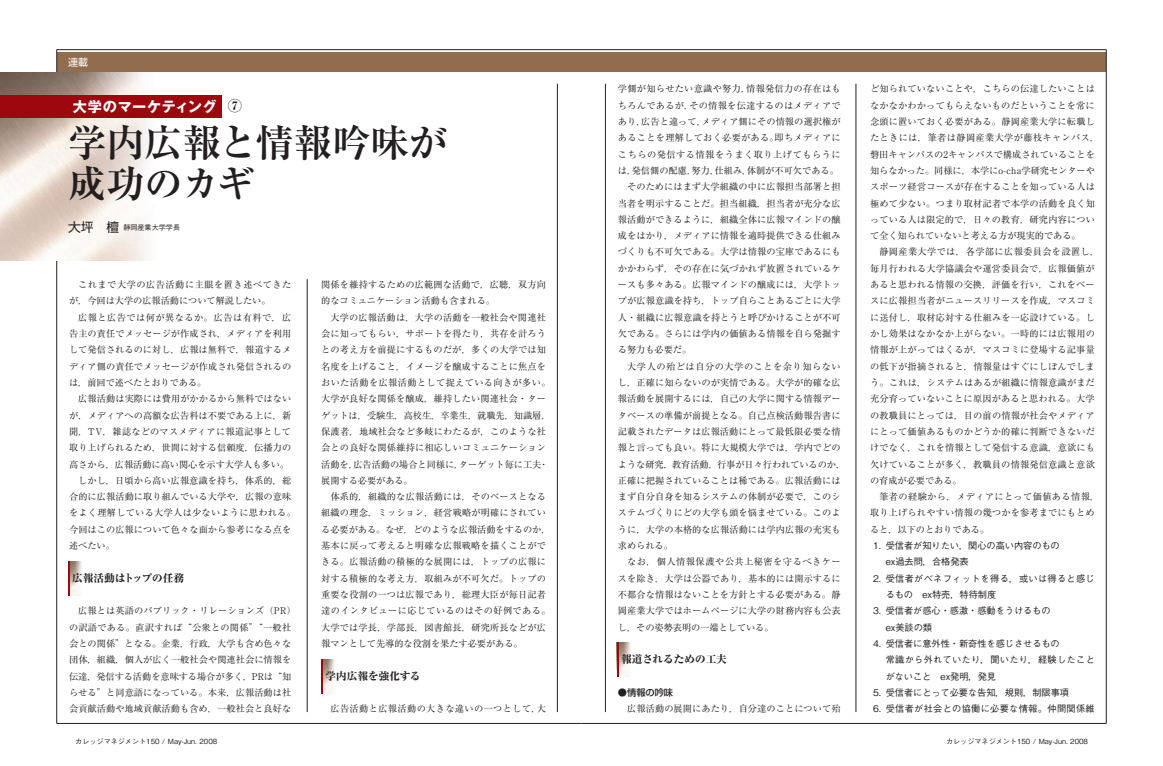
<style>
.page{position:relative;width:1163px;height:766px;background:#fff}
.page>*{position:absolute;margin:0;border:0;box-sizing:border-box;transform-origin:0 0}
.ノーマル{font:700 38.3px "Ryumin Pro";color:#231f20}
.ノーマル-2{font:700 14.2px "Gothic MB101 Pro";letter-spacing:.035em;color:#fff}
.ノーマル-3{font:800 14.2px "Ryumin Pro";color:#231f20}
.ノーマル-4{font:800 10.6px "Ryumin Pro";color:#231f20}
.ノーマル-5{font:9.9px "Shin Go Pro";color:#fff}
._3段本文{font:9.2px/16.3px "Ryumin Pro";letter-spacing:.01em;color:#231f20}
._3段本文-2{font:500 9.2px "Gothic BBB Pro";letter-spacing:-.005em;color:#231f20}
._3段本文-3{font:500 9.2px/16.3px "Gothic BBB Pro";letter-spacing:.03em;color:#231f20}
._3段本文-4{font:9.2px/16.3px "Ryumin Pro";letter-spacing:.05em;color:#231f20}
._3段本文-5{font:500 9.2px/16.3px "Gothic BBB Pro";letter-spacing:.025em;color:#231f20}
._3段本文-6{font:9.2px "Ryumin Pro";letter-spacing:.04em;color:#231f20}
._3段本文-7{font:500 9.2px "Shin Go Pro";letter-spacing:-.005em;color:#231f20}
.ノーマル-6{font:500 7.1px "Gothic BBB Pro";color:#231f20}
.カタ書き{font:500 7.1px "Gothic BBB Pro";color:#231f20}
.s1{font-family:"Shin Go Pro";font-weight:400;font-size:12.8px}
</style>
<div class="page">
<div style="left:581px;top:52px;width:525px;height:20px;background:#916d4d"></div>
<hr style="left:581px;top:49px;width:525px;height:1px;background:#231f20">
<hr style="left:1105px;top:50px;width:1px;height:673px;background:#231f20">
<hr style="left:581px;top:723px;width:525px;height:1px;background:#231f20">
<hr style="left:605px;top:84px;width:1px;height:627px;background:#231f20">
<div style="left:57px;top:52px;width:524px;height:20px;background:#916d4d"></div>
<hr style="left:57px;top:49px;width:524px;height:1px;background:#231f20">
<hr style="left:57px;top:50px;width:1px;height:673px;background:#231f20">
<hr style="left:57px;top:723px;width:524px;height:1px;background:#231f20">
<hr style="left:855px;top:84px;width:1px;height:627px;background:#231f20">
<hr style="left:557px;top:84px;width:1px;height:627px;background:#231f20">
<hr style="left:307px;top:279px;width:1px;height:432px;background:#231f20">
<img style="left:0;top:72px;width:158px;height:189px">
<div style="left:0;top:96px;width:222px;height:22px;background:#9d070d"></div>
<img style="left:69px;top:561px;width:12px;height:34px">
<hr style="left:68px;top:561px;width:1px;height:34px;background:#9d070d">
<img style="left:322px;top:659px;width:12px;height:34px">
<hr style="left:321px;top:659px;width:1px;height:34px;background:#9d070d">
<img style="left:618px;top:642px;width:12px;height:34px">
<hr style="left:617px;top:642px;width:1px;height:34px;background:#9d070d">
<p class="ノーマル-5" style="left:68px;top:54px;width:21px">連載</p>
<p class="ノーマル-2" style="left:73px;top:94px;width:145px">大学のマーケティング</p>
<p class="ノーマル-3" style="left:228px;top:95px;width:16px">⑦</p>
<p class="ノーマル" style="left:68px;top:112px;width:380px">学内広報と情報吟味が</p>
<p class="ノーマル" style="left:68px;top:153px;width:188px">成功のカギ</p>
<p class="カタ書き" style="left:68px;top:221px;width:113px"><span class="s1">大坪　檀</span> 静岡産業大学学長</p>
<p class="_3段本文-4" style="left:69px;top:276px;width:224px;text-indent:9px">これまで大学の広告活動に主眼を置き述べてきたが，今回は大学の広報活動について解説したい。</p>
<p class="_3段本文" style="left:69px;top:308px;width:224px;text-align:justify;text-indent:9px">広報と広告では何が異なるか。広告は有料で，広告主の責任でメッセージが作成され，メディアを利用して発信されるのに対し，広報は無料で，報道するメディア側の責任でメッセージが作成され発信されるのは，前回で述べたとおりである。</p>
<p class="_3段本文" style="left:69px;top:390px;width:224px;text-align:justify;text-indent:9px">広報活動は実際には費用がかかるから無料ではないが，メディアへの高額な広告料は不要である上に，新聞，TV，雑誌などのマスメディアに報道記事として取り上げられるため，世間に対する信頼度，伝播力の高さから，広報活動に高い関心を示す大学人も多い。</p>
<p class="_3段本文" style="left:69px;top:471px;width:228px;text-indent:9px">しかし，日頃から高い広報意識を持ち，体系的，総合的に広報活動に取り組んでいる大学や，広報の意味をよく理解している大学人は少ないように思われる。今回はこの広報について色々な面から参考になる点を述べたい。</p>
<p class="ノーマル-4" style="left:72px;top:569px;width:113px">広報活動はトップの任務</p>
<p class="_3段本文" style="left:69px;top:602px;width:228px;text-indent:9px">広報とは英語のパブリック・リレーションズ（PR）の訳語である。直訳すれば“公衆との関係”“一般社会との関係”となる。企業，行政，大学も含め色々な団体，組織，個人が広く一般社会や関連社会に情報を伝達，発信する活動を意味する場合が多く，PRは“知らせる”と同意語になっている。本来，広報活動は社会貢献活動や地域貢献活動も含め，一般社会と良好な</p>
<p class="ノーマル-6" style="left:75px;top:735px;width:143px">カレッジマネジメント150 / May-Jun. 2008</p>
<p class="_3段本文" style="left:321px;top:276px;width:226px">関係を維持するための広範囲な活動で，広聴，双方向的なコミュニケーション活動も含まれる。</p>
<p class="_3段本文" style="left:321px;top:308px;width:231px;text-indent:9px">大学の広報活動は，大学の活動を一般社会や関連社会に知ってもらい，サポートを得たり，共存を計ろうとの考え方を前提にするものだが，多くの大学では知名度を上げること，イメージを醸成することに焦点をおいた活動を広報活動として捉えている向きが多い。大学が良好な関係を醸成，維持したい関連社会・ターゲットは，受験生，高校生，卒業生，就職先，知識層，保護者，地域社会など多岐にわたるが，このような社会との良好な関係維持に相応しいコミュニケーション活動を，広告活動の場合と同様に，ターゲット毎に工夫・展開する必要がある。</p>
<p class="_3段本文" style="left:321px;top:488px;width:231px;text-indent:9px">体系的，組織的な広報活動には，そのベースとなる組織の理念，ミッション，経営戦略が明確にされている必要がある。なぜ，どのような広報活動をするのか，基本に戻って考えると明確な広報戦略を描くことができる。広報活動の積極的な展開には，トップの広報に対する積極的な考え方，取組みが不可欠だ。トップの重要な役割の一つは広報であり，総理大臣が毎日記者達のインタビューに応じているのはその好例である。大学では学長，学部長，図書館長，研究所長などが広報マンとして先導的な役割を果たす必要がある。</p>
<p class="ノーマル-4" style="left:325px;top:667px;width:96px">学内広報を強化する</p>
<p class="_3段本文-6" style="left:330px;top:701px;width:217px">広告活動と広報活動の大きな違いの一つとして，大</p>
<p class="_3段本文" style="left:618px;top:80px;width:224px;text-align:justify">学側が知らせたい意識や努力，情報発信力の存在はもちろんであるが，その情報を伝達するのはメディアであり，広告と違って，メディア側にその情報の選択権があることを理解しておく必要がある。即ちメディアにこちらの発信する情報をうまく取り上げてもらうには，発信側の配慮，努力，仕組み，体制が不可欠である。</p>
<p class="_3段本文" style="left:618px;top:178px;width:224px;text-align:justify;text-indent:9px">そのためにはまず大学組織の中に広報担当部署と担当者を明示することだ。担当組織，担当者が充分な広報活動ができるように，組織全体に広報マインドの醸成をはかり，メディアに情報を適時提供できる仕組みづくりも不可欠である。大学は情報の宝庫であるにもかかわらず，その存在に気づかれず放置されているケースも多々ある。広報マインドの醸成には，大学トップが広報意識を持ち，トップ自らことあるごとに大学人・組織に広報意識を持とうと呼びかけることが不可欠である。さらには学内の価値ある情報を自ら発掘する努力も必要だ。</p>
<p class="_3段本文" style="left:618px;top:357px;width:229px;text-indent:9px">大学人の殆どは自分の大学のことを余り知らないし，正確に知らないのが実情である。大学が的確な広報活動を展開するには，自己の大学に関する情報データベースの準備が前提となる。自己点検活動報告書に記載されたデータは広報活動にとって最低限必要な情報と言っても良い。特に大規模大学では，学内でどのような研究，教育活動，行事が日々行われているのか，正確に把握されていることは稀である。広報活動にはまず自分自身を知るシステムの体制が必要で，このシステムづくりにどの大学も頭を悩ませている。このように，大学の本格的な広報活動には学内広報の充実も求められる。</p>
<p class="_3段本文" style="left:618px;top:553px;width:224px;text-align:justify;text-indent:9px">なお，個人情報保護や公共上秘密を守るべきケースを除き，大学は公器であり，基本的には開示するに不都合な情報はないことを方針とする必要がある。静岡産業大学ではホームページに大学の財務内容も公表し，その姿勢表明の一端としている。</p>
<p class="ノーマル-4" style="left:621px;top:650px;width:107px">報道されるための工夫</p>
<p class="_3段本文-7" style="left:618px;top:684px;width:57px">●情報の吟味</p>
<p class="_3段本文" style="left:627px;top:699px;width:215px">広報活動の展開にあたり，自分達のことについて殆</p>
<p class="_3段本文" style="left:870px;top:80px;width:231px">ど知られていないことや，こちらの伝達したいことはなかなかわかってもらえないものだということを常に念頭に置いておく必要がある。静岡産業大学に転職したときには，筆者は静岡産業大学が藤枝キャンパス，磐田キャンパスの2キャンパスで構成されていることを知らなかった。同様に，本学にo-cha学研究センターやスポーツ経営コースが存在することを知っている人は極めて少ない。つまり取材記者で本学の活動を良く知っている人は限定的で，日々の教育，研究内容について全く知られていないと考える方が現実的である。</p>
<p class="_3段本文" style="left:870px;top:243px;width:231px;text-indent:9px">静岡産業大学では，各学部に広報委員会を設置し，毎月行われる大学協議会や運営委員会で，広報価値があると思われる情報の交換，評価を行い，これをベースに広報担当者がニュースリリースを作成，マスコミに送付し，取材応対する仕組みを一応設けている。しかし効果はなかなか上がらない。一時的には広報用の情報が上がってはくるが，マスコミに登場する記事量の低下が指摘されると，情報量はすぐにしぼんでしまう。これは，システムはあるが組織に情報意識がまだ充分育っていないことに原因があると思われる。大学の教職員にとっては，目の前の情報が社会やメディアにとって価値あるものかどうか的確に判断できないだけでなく，これを情報として発信する意識，意欲にも欠けていることが多く，教職員の情報発信意識と意欲の育成が必要である。</p>
<p class="_3段本文" style="left:870px;top:488px;width:231px;text-indent:9px">筆者の経験から，メディアにとって価値ある情報，取り上げられやすい情報の幾つかを参考までにもとめると，以下のとおりである。</p>
<p class="_3段本文-2" style="left:873px;top:538px;width:188px">1. 受信者が知りたい，関心の高い内容のもの</p>
<p class="_3段本文-2" style="left:885px;top:554px;width:85px">ex過去問，合格発表</p>
<p class="_3段本文-3" style="left:885px;top:568px;width:211px;text-indent:-13px">2. 受信者がベネフィットを得る，或いは得ると感じるもの　ex特売，特待制度</p>
<p class="_3段本文-2" style="left:873px;top:603px;width:179px">3. 受信者が感心・感激・感動をうけるもの</p>
<p class="_3段本文-2" style="left:885px;top:619px;width:48px">ex美談の類</p>
<p class="_3段本文-2" style="left:873px;top:636px;width:188px">4. 受信者に意外性・新奇性を感じさせるもの</p>
<p class="_3段本文-5" style="left:885px;top:650px;width:211px">常識から外れていたり，聞いたり，経験したことがないこと　ex発明，発見</p>
<p class="_3段本文-2" style="left:873px;top:684px;width:197px">5. 受信者にとって必要な告知，規則，制限事項</p>
<p class="_3段本文-3" style="left:873px;top:699px;width:223px">6. 受信者が社会との協働に必要な情報。仲間関係維</p>
<p class="ノーマル-6" style="left:945px;top:735px;width:143px">カレッジマネジメント150 / May-Jun. 2008</p>
</div>
